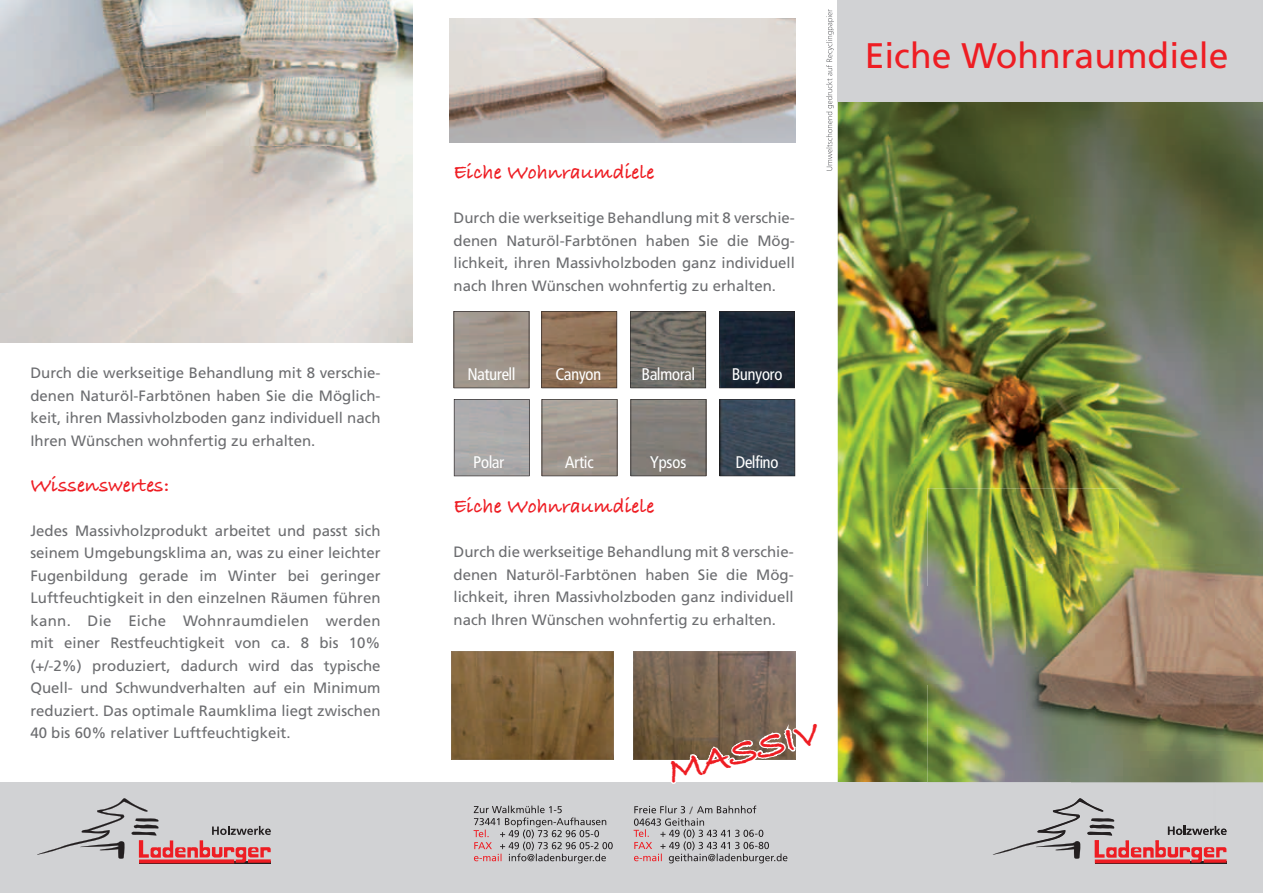
<style>
.page{position:relative;width:1263px;height:893px;background:#fff}
.page>*{position:absolute;margin:0;border:0;box-sizing:border-box;transform-origin:0 0}
.t1{font:38.85px "Bradley Hand ITCTT Bold";color:#ee1d23}
.t2{font:35.55px "Frutiger LT Std";color:#ee1d23}
.t3{font:21px "Bradley Hand ITCTT Bold";color:#ee1d23}
.t4{font:16.65px "Frutiger Condensed BQ";color:#fff}
.t5{font:15px/22.5px "Frutiger LT Std";color:#6c6d70;text-align:justify}
.t6{font:300 10.35px "Frutiger";color:#231f20}
</style>
<div class="page">
<img style="left:838px;top:102px;width:425px;height:680px">
<img style="left:449px;top:18px;width:346px;height:125px">
<img style="left:0;top:0;width:412px;height:342px">
<svg style="left:452px;top:651px;width:162px;height:108px;background:#81633b"></svg>
<svg style="left:454px;top:311px;width:75px;height:77px;background:#9d9389"></svg>
<svg style="left:454px;top:399px;width:76px;height:77px;background:#a7a6a7"></svg>
<svg style="left:541px;top:311px;width:76px;height:77px;background:#8a6d53"></svg>
<svg style="left:542px;top:399px;width:75px;height:77px;background:#9f968e"></svg>
<svg style="left:630px;top:311px;width:76px;height:77px;background:#6e6a63"></svg>
<svg style="left:630px;top:399px;width:76px;height:77px;background:#807b76"></svg>
<svg style="left:719px;top:311px;width:76px;height:77px;background:#1b2533"></svg>
<svg style="left:719px;top:399px;width:76px;height:77px;background:#3a4856"></svg>
<div style="left:0;top:782px;width:1263px;height:111px;background:#d1d2d4"></div>
<svg style="left:37px;top:798px;width:234px;height:65px"></svg>
<svg style="left:474px;top:805px;width:139px;height:58px"></svg>
<svg style="left:826px;top:9px;width:8px;height:162px"></svg>
<svg style="left:633px;top:651px;width:163px;height:133px"></svg>
<img style="left:927px;top:488px;width:192px;height:98px">
<img style="left:1119px;top:488px;width:144px;height:76px">
<img style="left:927px;top:586px;width:99px;height:98px">
<img style="left:927px;top:684px;width:144px;height:98px">
<img style="left:1071px;top:751px;width:192px;height:31px">
<svg style="left:993px;top:798px;width:234px;height:65px"></svg>
<img style="left:1026px;top:564px;width:237px;height:187px">
<svg style="left:634px;top:805px;width:153px;height:58px"></svg>
<p class="t5" style="left:30px;top:362px;width:352px">Durch die werkseitige Behandlung mit 8 verschie&shy;denen Naturöl-Farbtönen haben Sie die Möglich&shy;keit, ihren Massivholzboden ganz individuell nach Ihren Wünschen wohnfertig zu erhalten.</p>
<h3 class="t3" style="left:30px;top:469px;width:140px">Wissenswertes:</h3>
<p class="t5" style="left:30px;top:519px;width:352px">Jedes Massivholzprodukt arbeitet und passt sich seinem Umgebungsklima an, was zu einer leichter Fugenbildung gerade im Winter bei geringer Luftfeuchtigkeit in den einzelnen Räumen führen kann. Die Eiche Wohnraumdielen werden mit einer Restfeuchtigkeit von ca. 8 bis 10% (+/-2%) produziert, dadurch wird das typische Quell- und Schwundverhalten auf ein Minimum reduziert. Das optimale Raumklima liegt zwischen 40 bis 60% relativer Luftfeuchtigkeit.</p>
<h3 class="t3" style="left:454px;top:157px;width:202px">Eiche Wohnraumdiele</h3>
<p class="t5" style="left:454px;top:207px;width:343px">Durch die werkseitige Behandlung mit 8 verschie&shy;denen Naturöl-Farbtönen haben Sie die Mög&shy;lichkeit, ihren Massivholzboden ganz individuell nach Ihren Wünschen wohnfertig zu erhalten.</p>
<p class="t4" style="left:468px;top:364px;width:49px">Naturell</p>
<p class="t4" style="left:474px;top:452px;width:32px">Polar</p>
<p class="t4" style="left:556px;top:364px;width:47px">Canyon</p>
<p class="t4" style="left:565px;top:452px;width:30px">Artic</p>
<p class="t4" style="left:642px;top:364px;width:55px">Balmoral</p>
<p class="t4" style="left:650px;top:452px;width:38px">Ypsos</p>
<p class="t4" style="left:732px;top:364px;width:52px">Bunyoro</p>
<p class="t4" style="left:736px;top:452px;width:44px">Delfino</p>
<h3 class="t3" style="left:454px;top:490px;width:202px">Eiche Wohnraumdiele</h3>
<p class="t5" style="left:454px;top:541px;width:342px">Durch die werkseitige Behandlung mit 8 verschie&shy;denen Naturöl-Farbtönen haben Sie die Mög&shy;lichkeit, ihren Massivholzboden ganz individuell nach Ihren Wünschen wohnfertig zu erhalten.</p>
<h1 class="t1" style="left:661px;top:743px;width:158px;rotate:-15deg">MASSIV</h1>
<p class="t6" style="left:690px;top:805px;width:4px">/</p>
<h2 class="t2" style="left:865px;top:35px;width:365px">Eiche Wohnraumdiele</h2>
</div>
